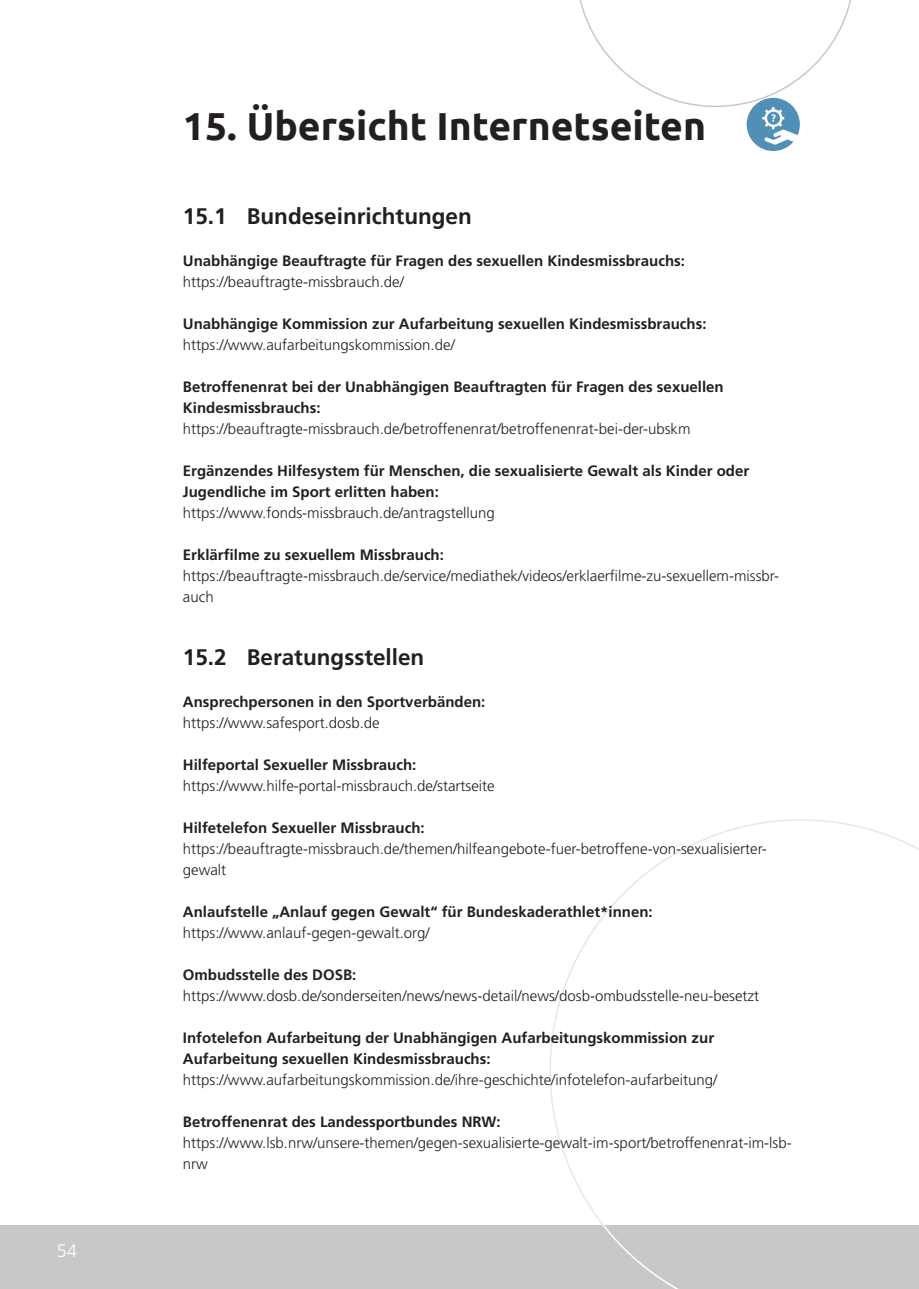
<style>
.page{position:relative;width:919px;height:1289px;background:#fff}
.page>*{position:absolute;margin:0;border:0;box-sizing:border-box;transform-origin:0 0}
.t1{font:700 39px "Ubuntu";color:#231f20}
.t2{font:700 22.5px "Frutiger";color:#231f20}
.t3{font:300 18px "Frutiger";color:#fff}
.t4{font:300 15px/21px "Frutiger";color:#231f20}
.t5{font:700 15px/21px "Frutiger";color:#231f20}
</style>
<div class="page">
<svg style="left:549px;top:819px;width:369px;height:406px"></svg>
<div style="left:0;top:1225px;width:918px;height:63px;background:#c7c8ca"></div>
<svg style="left:602px;top:1225px;width:75px;height:63px"></svg>
<div style="left:746px;top:98px;width:53px;height:53px;background:#508fb6;border-radius:50%"></div>
<svg style="left:579px;top:0;width:273px;height:145px"></svg>
<p class="t3" style="left:57px;top:1240px;width:22px">54</p>
<h1 class="t1" style="left:183px;top:102px;width:524px">15. Übersicht Internetseiten</h1>
<h2 class="t2" style="left:183px;top:203px;width:290px">15.1 Bundeseinrichtungen</h2>
<p class="t5" style="left:183px;top:250px;width:503px">Unabhängige Beauftragte für Fragen des sexuellen Kindesmissbrauchs:</p>
<p class="t4" style="left:183px;top:271px;width:222px">https://beauftragte-missbrauch.de/</p>
<p class="t5" style="left:183px;top:313px;width:525px">Unabhängige Kommission zur Aufarbeitung sexuellen Kindesmissbrauchs:</p>
<p class="t4" style="left:183px;top:334px;width:273px">https://www.aufarbeitungskommission.de/</p>
<p class="t5" style="left:183px;top:376px;width:542px">Betroffenenrat bei der Unabhängigen Beauftragten für Fragen des sexuellen<br>Kindesmissbrauchs:</p>
<p class="t4" style="left:183px;top:418px;width:509px">https://beauftragte-missbrauch.de/betroffenenrat/betroffenenrat-bei-der-ubskm</p>
<p class="t5" style="left:183px;top:460px;width:567px">Ergänzendes Hilfesystem für Menschen, die sexualisierte Gewalt als Kinder oder<br>Jugendliche im Sport erlitten haben:</p>
<p class="t4" style="left:183px;top:502px;width:313px">https://www.fonds-missbrauch.de/antragstellung</p>
<p class="t5" style="left:183px;top:544px;width:262px">Erklärfilme zu sexuellem Missbrauch:</p>
<p class="t4" style="left:183px;top:565px;width:597px">https://beauftragte-missbrauch.de/service/mediathek/videos/erklaerfilme-zu-sexuellem-missbr&shy;auch</p>
<h2 class="t2" style="left:183px;top:644px;width:243px">15.2 Beratungsstellen</h2>
<p class="t5" style="left:183px;top:691px;width:304px">Ansprechpersonen in den Sportverbänden:</p>
<p class="t4" style="left:183px;top:712px;width:198px">https://www.safesport.dosb.de</p>
<p class="t5" style="left:183px;top:754px;width:235px">Hilfeportal Sexueller Missbrauch:</p>
<p class="t4" style="left:183px;top:775px;width:313px">https://www.hilfe-portal-missbrauch.de/startseite</p>
<p class="t5" style="left:183px;top:817px;width:243px">Hilfetelefon Sexueller Missbrauch:</p>
<p class="t4" style="left:183px;top:838px;width:585px">https://beauftragte-missbrauch.de/themen/hilfeangebote-fuer-betroffene-von-sexualisierter&shy;gewalt</p>
<p class="t5" style="left:183px;top:901px;width:471px">Anlaufstelle „Anlauf gegen Gewalt“ für Bundeskaderathlet*innen:</p>
<p class="t4" style="left:183px;top:922px;width:248px">https://www.anlauf-gegen-gewalt.org/</p>
<p class="t5" style="left:183px;top:964px;width:175px">Ombudsstelle des DOSB:</p>
<p class="t4" style="left:183px;top:985px;width:577px">https://www.dosb.de/sonderseiten/news/news-detail/news/dosb-ombudsstelle-neu-besetzt</p>
<p class="t5" style="left:183px;top:1027px;width:532px">Infotelefon Aufarbeitung der Unabhängigen Aufarbeitungskommission zur<br>Aufarbeitung sexuellen Kindesmissbrauchs:</p>
<p class="t4" style="left:183px;top:1069px;width:535px">https://www.aufarbeitungskommission.de/ihre-geschichte/infotelefon-aufarbeitung/</p>
<p class="t5" style="left:183px;top:1111px;width:319px">Betroffenenrat des Landessportbundes NRW:</p>
<p class="t4" style="left:183px;top:1132px;width:610px">https://www.lsb.nrw/unsere-themen/gegen-sexualisierte-gewalt-im-sport/betroffenenrat-im-lsb&shy;nrw</p>
</div>
